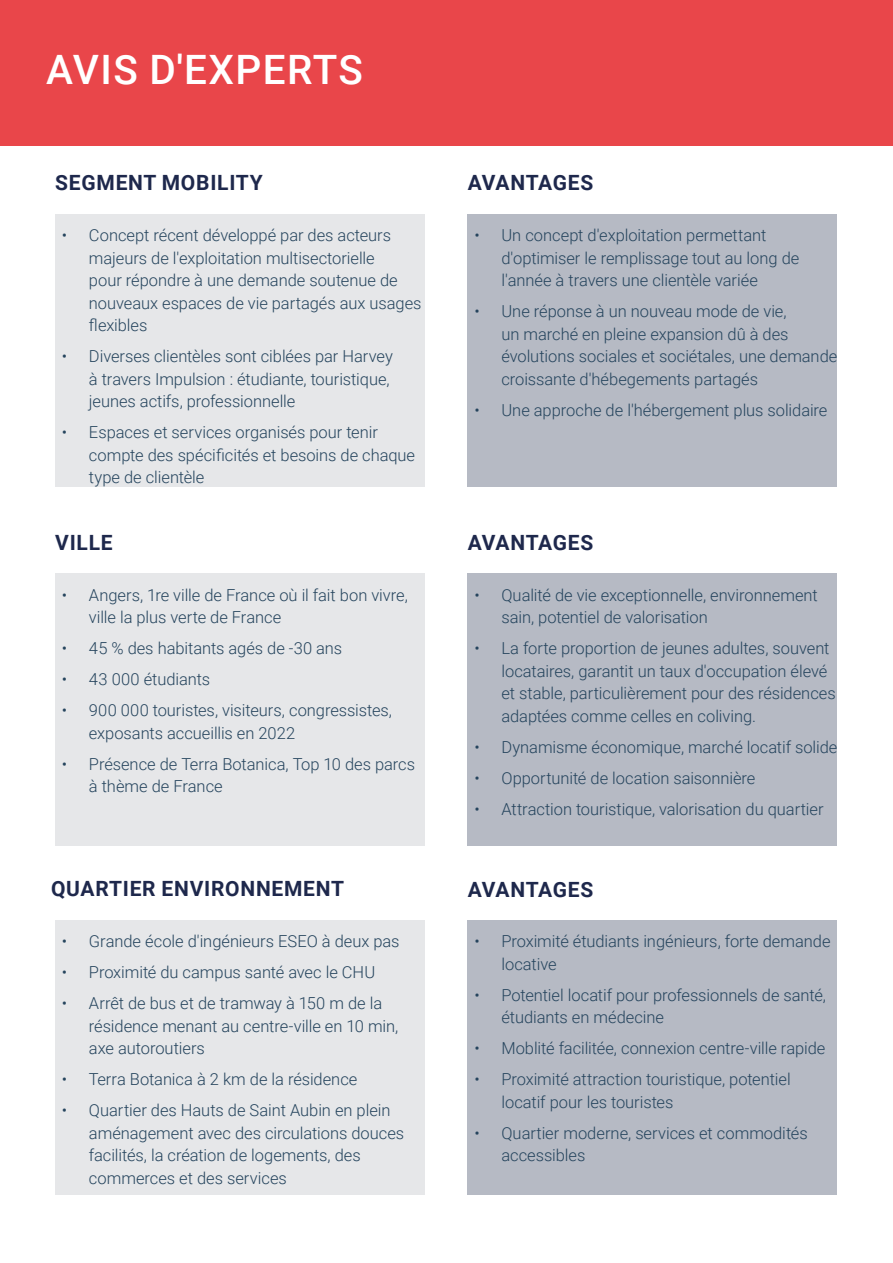
<style>
.page{position:relative;width:893px;height:1263px;background:#fff}
.page>*{position:absolute;margin:0;border:0;box-sizing:border-box;transform-origin:0 0}
.t1{font:500 40.5px "Roboto";letter-spacing:.035em;color:#fff}
.t2{font:700 21px "Roboto";letter-spacing:.035em;color:#1e284c}
.t3{font:300 16.5px/22.5px "Roboto";letter-spacing:-.005em;color:#25445d}
</style>
<div class="page">
<div style="left:0;top:0;width:893px;height:145px;background:#e9464a"></div>
<div style="left:55px;top:214px;width:370px;height:273px;background:#e6e7e9"></div>
<div style="left:467px;top:214px;width:370px;height:273px;background:#b6bac4"></div>
<div style="left:55px;top:573px;width:370px;height:273px;background:#e6e7e9"></div>
<div style="left:467px;top:573px;width:370px;height:273px;background:#b6bac4"></div>
<div style="left:55px;top:920px;width:370px;height:275px;background:#e6e7e9"></div>
<div style="left:467px;top:920px;width:370px;height:275px;background:#b6bac4"></div>
<p class="t1" style="left:46px;top:41px;width:318px">AVIS D'EXPERTS</p>
<p class="t2" style="left:55px;top:168px;width:209px">SEGMENT MOBILITY</p>
<p class="t3" style="left:89px;top:224px;width:334px;text-indent:-27px">• Concept récent développé par des acteurs majeurs de l'exploitation multisectorielle<br>pour répondre à une demande soutenue de nouveaux espaces de vie partagés aux usages flexibles</p>
<p class="t3" style="left:89px;top:345px;width:305px;text-indent:-27px">• Diverses clientèles sont ciblées par Harvey à travers Impulsion : étudiante, touristique, jeunes actifs, professionnelle</p>
<p class="t3" style="left:89px;top:421px;width:328px;text-indent:-27px">• Espaces et services organisés pour tenir compte des spécificités et besoins de chaque type de clientèle</p>
<p class="t2" style="left:55px;top:527px;width:59px">VILLE</p>
<p class="t3" style="left:89px;top:583px;width:320px;text-indent:-27px">• Angers, 1re ville de France où il fait bon vivre, ville la plus verte de France</p>
<p class="t3" style="left:62px;top:637px;width:282px">• 45 % des habitants agés de -30 ans</p>
<p class="t3" style="left:62px;top:668px;width:150px">• 43 000 étudiants</p>
<p class="t3" style="left:89px;top:699px;width:305px;text-indent:-27px">• 900 000 touristes, visiteurs, congressistes, exposants accueillis en 2022</p>
<p class="t3" style="left:89px;top:752px;width:328px;text-indent:-27px">• Présence de Terra Botanica, Top 10 des parcs à thème de France</p>
<p class="t2" style="left:51px;top:874px;width:295px">QUARTIER ENVIRONNEMENT</p>
<p class="t3" style="left:62px;top:929px;width:339px">• Grande école d'ingénieurs ESEO à deux pas</p>
<p class="t3" style="left:62px;top:960px;width:315px">• Proximité du campus santé avec le CHU</p>
<p class="t3" style="left:89px;top:991px;width:311px;text-indent:-27px">• Arrêt de bus et de tramway à 150 m de la résidence menant au centre-ville en 10 min, axe autoroutiers</p>
<p class="t3" style="left:62px;top:1067px;width:297px">• Terra Botanica à 2 km de la résidence</p>
<p class="t3" style="left:89px;top:1098px;width:317px;text-indent:-27px">• Quartier des Hauts de Saint Aubin en plein aménagement avec des circulations douces facilités, la création de logements, des commerces et des services</p>
<p class="t2" style="left:468px;top:168px;width:127px">AVANTAGES</p>
<p class="t3" style="left:501px;top:224px;width:299px;text-indent:-27px">• Un concept d'exploitation permettant d'optimiser le remplissage tout au long de l'année à travers une clientèle variée</p>
<p class="t3" style="left:501px;top:300px;width:337px;text-indent:-27px">• Une réponse à un nouveau mode de vie,<br>un marché en pleine expansion dû à des évolutions sociales et sociétales, une demande croissante d'hébegements partagés</p>
<p class="t3" style="left:474px;top:398px;width:355px">• Une approche de l'hébergement plus solidaire</p>
<p class="t2" style="left:468px;top:528px;width:127px">AVANTAGES</p>
<p class="t3" style="left:501px;top:583px;width:318px;text-indent:-27px">• Qualité de vie exceptionnelle, environnement sain, potentiel de valorisation</p>
<p class="t3" style="left:501px;top:637px;width:336px;text-indent:-27px">• La forte proportion de jeunes adultes, souvent locataires, garantit un taux d'occupation élevé et stable, particulièrement pour des résidences adaptées comme celles en coliving.</p>
<p class="t3" style="left:474px;top:735px;width:364px">• Dynamisme économique, marché locatif solide</p>
<p class="t3" style="left:474px;top:766px;width:283px">• Opportunité de location saisonnière</p>
<p class="t3" style="left:474px;top:797px;width:351px">• Attraction touristique, valorisation du quartier</p>
<p class="t2" style="left:468px;top:874px;width:127px">AVANTAGES</p>
<p class="t3" style="left:501px;top:929px;width:331px;text-indent:-27px">• Proximité étudiants ingénieurs, forte demande locative</p>
<p class="t3" style="left:501px;top:983px;width:326px;text-indent:-27px">• Potentiel locatif pour professionnels de santé, étudiants en médecine</p>
<p class="t3" style="left:474px;top:1036px;width:353px">• Moblité facilitée, connexion centre-ville rapide</p>
<p class="t3" style="left:501px;top:1067px;width:291px;text-indent:-27px">• Proximité attraction touristique, potentiel locatif pour les touristes</p>
<p class="t3" style="left:501px;top:1121px;width:308px;text-indent:-27px">• Quartier moderne, services et commodités accessibles</p>
</div>
